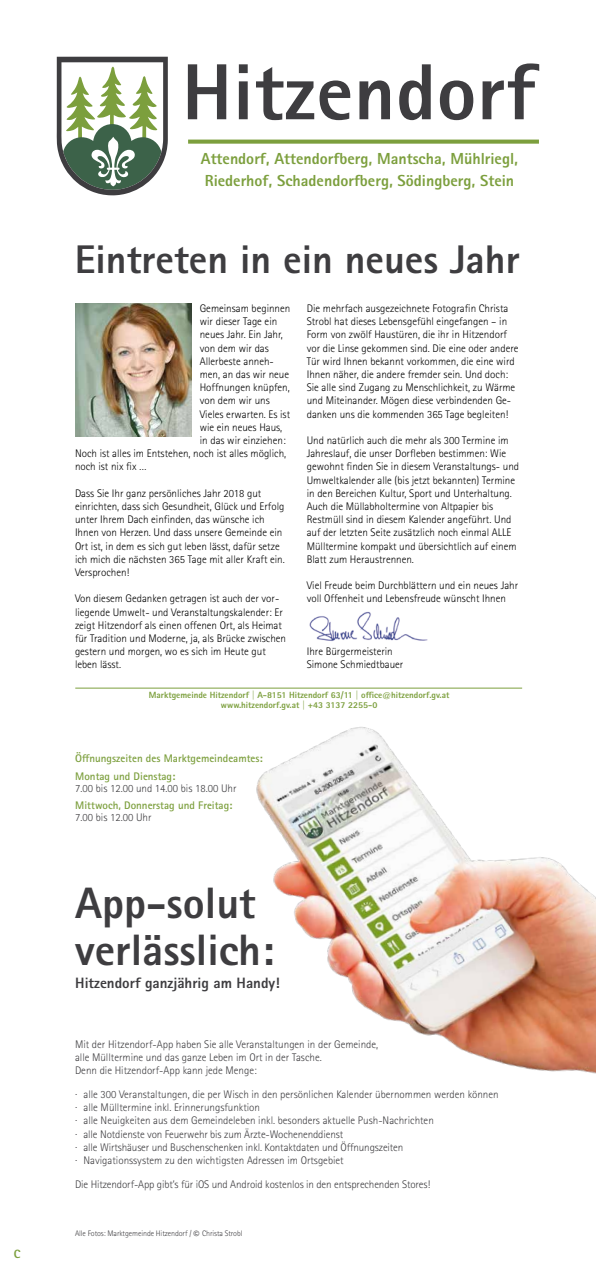
<style>
.page{position:relative;width:596px;height:1276px;background:#fff}
.page>*{position:absolute;margin:0;border:0;box-sizing:border-box;transform-origin:0 0}
.t1{font:800 44px/47px "Rotis Sans Serif Pro";color:#3e3d40}
.t2{font:800 40px "Rotis Sans Serif Pro";color:#3e3d40}
.t3{font:800 16px/22px "Rotis Sans Serif Pro";color:#7c9f3d}
.t4{font:800 15px "Rotis Sans Serif Pro";color:#3e3d40}
.t5{font:800 12px "Rotis Sans Serif Pro";color:#7c9f3d}
.t6{font:300 11px/13.2px "Rotis Sans Serif";color:#000}
.t7{font:300 11px/13.2px "Rotis Sans Serif";color:#3e3d40}
.t8{font:700 11px/17.7px "Rotis Sans Serif Pro";color:#7c9f3d}
.t9{font:800 9px/10.8px "Rotis Sans Serif Pro";color:#7c9f3d;text-align:center}
.t10{font:300 8px "Rotis Sans Serif";letter-spacing:-.01em;color:#3e3d40}
.s1{font-size:12px}
</style>
<div class="page">
<svg style="left:188px;top:140px;width:350px;height:4px"></svg>
<svg style="left:188px;top:64px;width:38px;height:55px"></svg>
<svg style="left:239px;top:64px;width:8px;height:55px"></svg>
<svg style="left:256px;top:67px;width:94px;height:53px"></svg>
<svg style="left:359px;top:80px;width:31px;height:39px"></svg>
<svg style="left:399px;top:64px;width:31px;height:56px"></svg>
<svg style="left:439px;top:80px;width:34px;height:40px"></svg>
<svg style="left:482px;top:63px;width:57px;height:56px"></svg>
<svg style="left:57px;top:57px;width:111px;height:138px"></svg>
<hr style="left:75px;top:687px;width:447px;height:1px;background:#7c9f3d">
<img style="left:256px;top:727px;width:339px;height:347px">
<img style="left:309px;top:612px;width:119px;height:29px">
<img style="left:75px;top:303px;width:116px;height:134px">
<p class="t5" style="left:14px;top:1246px;width:8px">C</p>
<h3 class="t3" style="left:201px;top:148px;width:318px">Attendorf, Attendorfberg, Mantscha, Mühlriegl,<br>Riederhof, Schadendorfberg, Södingberg, Stein</h3>
<h2 class="t2" style="left:75px;top:234px;width:446px">Eintreten in ein neues Jahr</h2>
<p class="t6" style="left:306px;top:301px;width:213px">Die mehrfach ausgezeichnete Fotografin Christa Strobl hat dieses Lebensgefühl eingefangen – in Form von zwölf Haustüren, die ihr in Hitzendorf vor die Linse gekommen sind. Die eine oder andere Tür wird Ihnen bekannt vorkommen, die eine wird Ihnen näher, die andere fremder sein. Und doch:<br>Sie alle sind Zugang zu Menschlichkeit, zu Wärme und Miteinander. Mögen diese verbindenden Ge&shy;danken uns die kommenden 365 Tage begleiten!</p>
<p class="t6" style="left:306px;top:433px;width:214px">Und natürlich auch die mehr als 300 Termine im Jahreslauf, die unser Dorfleben bestimmen: Wie gewohnt finden Sie in diesem Veranstaltungs- und Umweltkalender alle (bis jetzt bekannten) Termine in den Bereichen Kultur, Sport und Unterhaltung.<br>Auch die Müllabholtermine von Altpapier bis Restmüll sind in diesem Kalender angeführt. Und auf der letzten Seite zusätzlich noch einmal ALLE Mülltermine kompakt und übersichtlich auf einem Blatt zum Heraustrennen.</p>
<p class="t6" style="left:306px;top:579px;width:213px">Viel Freude beim Durchblättern und ein neues Jahr voll Offenheit und Lebensfreude wünscht Ihnen</p>
<p class="t6" style="left:200px;top:301px;width:92px">Gemeinsam beginnen</p>
<p class="t6" style="left:200px;top:315px;width:79px">wir dieser Tage ein</p>
<p class="t6" style="left:200px;top:328px;width:85px">neues Jahr. Ein Jahr,</p>
<p class="t6" style="left:200px;top:341px;width:71px">von dem wir das</p>
<p class="t6" style="left:200px;top:354px;width:75px">Allerbeste anneh-</p>
<p class="t6" style="left:200px;top:367px;width:91px">men, an das wir neue</p>
<p class="t6" style="left:200px;top:381px;width:91px">Hoffnungen knüpfen,</p>
<p class="t6" style="left:200px;top:394px;width:71px">von dem wir uns</p>
<p class="t6" style="left:200px;top:407px;width:92px">Vieles erwarten. Es ist</p>
<p class="t6" style="left:200px;top:420px;width:84px">wie ein neues Haus,</p>
<p class="t6" style="left:200px;top:433px;width:87px">in das wir einziehen:</p>
<p class="t6" style="left:75px;top:447px;width:212px">Noch ist alles im Entstehen, noch ist alles möglich,</p>
<p class="t6" style="left:75px;top:460px;width:73px">noch ist nix fix …</p>
<p class="t6" style="left:75px;top:486px;width:211px">Dass Sie Ihr ganz persönliches Jahr 2018 gut einrichten, dass sich Gesundheit, Glück und Erfolg unter Ihrem Dach einfinden, das wünsche ich Ihnen von Herzen. Und dass unsere Gemeinde ein Ort ist, in dem es sich gut leben lässt, dafür setze ich mich die nächsten 365 Tage mit aller Kraft ein.<br>Versprochen!</p>
<p class="t6" style="left:75px;top:592px;width:212px">Von diesem Gedanken getragen ist auch der vor&shy;liegende Umwelt- und Veranstaltungskalender: Er zeigt Hitzendorf als einen offenen Ort, als Heimat für Tradition und Moderne, ja, als Brücke zwischen gestern und morgen, wo es sich im Heute gut leben lässt.</p>
<p class="t9" style="left:149px;top:689px;width:302px">Marktgemeinde Hitzendorf | A-8151 Hitzendorf 63/11 | office@hitzendorf.gv.at www.hitzendorf.gv.at | +43 3137 2255-0</p>
<p class="t6" style="left:306px;top:645px;width:98px">Ihre Bürgermeisterin<br>Simone Schmiedtbauer</p>
<p class="t8" style="left:75px;top:749px;width:189px">Öffnungszeiten des Marktgemeindeamtes:<br>Montag und Dienstag:</p>
<p class="t7" style="left:75px;top:781px;width:163px">7.00 bis 12.00 und 14.00 bis 18.00 Uhr</p>
<p class="t8" style="left:75px;top:796px;width:159px">Mittwoch, Donnerstag und Freitag:</p>
<p class="t7" style="left:75px;top:811px;width:78px">7.00 bis 12.00 Uhr</p>
<h1 class="t1" style="left:75px;top:879px;width:200px">App-solut verlässlich:</h1>
<h3 class="t4" style="left:75px;top:973px;width:206px">Hitzendorf ganzjährig am Handy!</h3>
<p class="t7" style="left:75px;top:1037px;width:304px">Mit der Hitzendorf-App haben Sie alle Veranstaltungen in der Gemeinde, alle Mülltermine und das ganze Leben im Ort in der Tasche.<br>Denn die Hitzendorf-App kann jede Menge:</p>
<p class="t7" style="left:75px;top:1087px;width:425px">· alle 300 Veranstaltungen, die per Wisch in den persönlichen Kalender übernommen werden können · alle Mülltermine inkl. Erinnerungsfunktion<br>· alle Neuigkeiten aus dem Gemeindeleben inkl. besonders aktuelle Push-Nachrichten<br>· alle Notdienste von Feuerwehr bis zum Ärzte-Wochenenddienst<br>· alle Wirtshäuser und Buschenschenken inkl. Kontaktdaten und Öffnungszeiten<br>· Navigationssystem zu den wichtigsten Adressen im Ortsgebiet</p>
<p class="t7" style="left:75px;top:1177px;width:356px">Die Hitzendorf-App gibt’s für iOS und Android kostenlos in den entsprechenden Stores!</p>
<p class="t10" style="left:75px;top:1228px;width:169px">Alle Fotos: Marktgemeinde Hitzendorf / <span class="s1">©</span> Christa Strobl</p>
</div>
